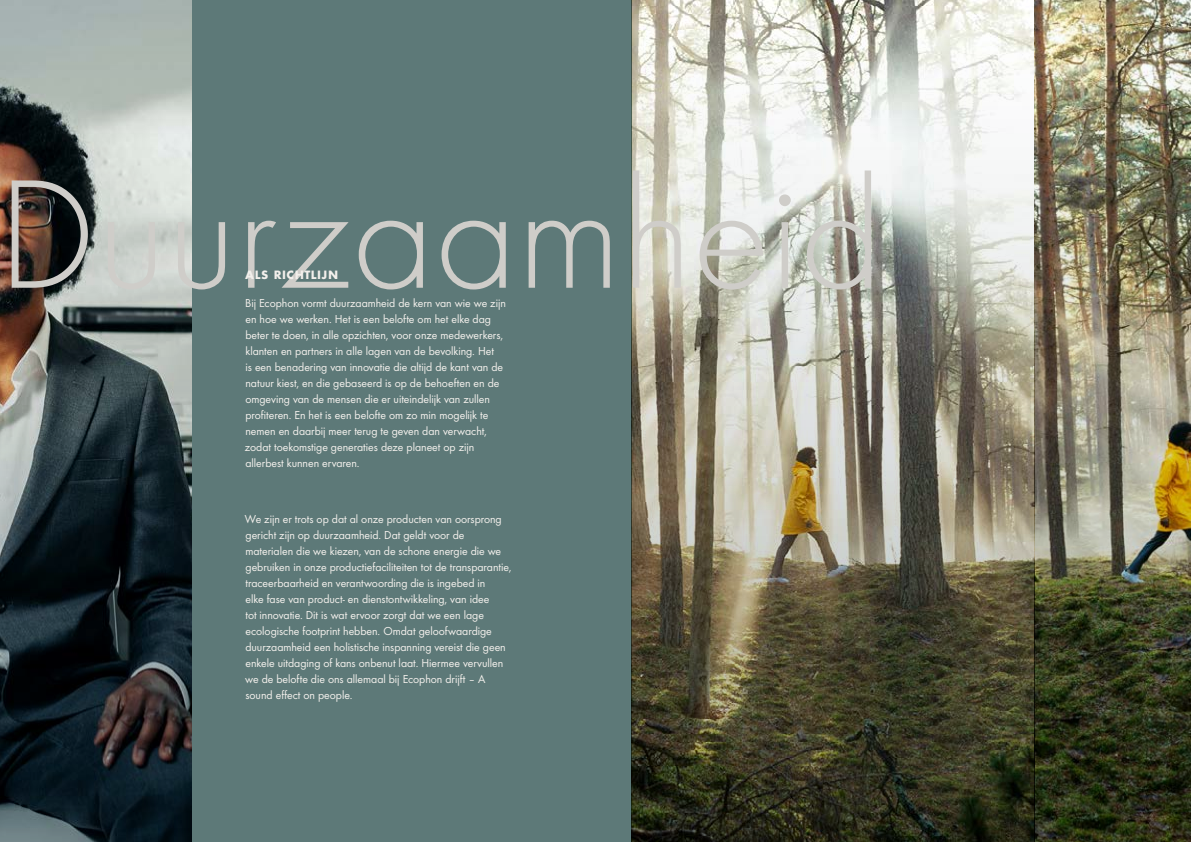
<style>
.page{position:relative;width:1191px;height:842px;background:#fff}
.page>*{position:absolute;margin:0;border:0;box-sizing:border-box;transform-origin:0 0}
.t1{font:300 160.8px "Futura";color:#cfcdc9}
.t2{font:700 12.6px "Futura";letter-spacing:.04em;color:#f3f0ec}
.t3{font:12px/16px "Futura Boo";letter-spacing:-.005em;color:#f3f0ec}
</style>
<div class="page">
<div style="left:192px;top:0;width:439px;height:842px;background:#5d7978"></div>
<img style="left:0;top:0;width:192px;height:842px">
<img style="left:631px;top:0;width:560px;height:842px">
<h1 class="t1" style="left:-3px;top:143px;width:886px">Duurzaamheid</h1>
<p class="t2" style="left:245px;top:267px;width:94px">ALS RICHTLIJN</p>
<p class="t3" style="left:245px;top:295px;width:262px">Bij Ecophon vormt duurzaamheid de kern van wie we zijn en hoe we werken. Het is een belofte om het elke dag beter te doen, in alle opzichten, voor onze medewerkers, klanten en partners in alle lagen van de bevolking. Het<br>is een benadering van innovatie die altijd de kant van de natuur kiest, en die gebaseerd is op de behoeften en de omgeving van de mensen die er uiteindelijk van zullen profiteren. En het is een belofte om zo min mogelijk te nemen en daarbij meer terug te geven dan verwacht, zodat toekomstige generaties deze planeet op zijn allerbest kunnen ervaren.</p>
<p class="t3" style="left:245px;top:511px;width:268px">We zijn er trots op dat al onze producten van oorsprong gericht zijn op duurzaamheid. Dat geldt voor de materialen die we kiezen, van de schone energie die we gebruiken in onze productiefaciliteiten tot de transparantie, traceerbaarheid en verantwoording die is ingebed in<br>elke fase van product- en dienstontwikkeling, van idee<br>tot innovatie. Dit is wat ervoor zorgt dat we een lage ecologische footprint hebben. Omdat geloofwaardige duurzaamheid een holistische inspanning vereist die geen enkele uitdaging of kans onbenut laat. Hiermee vervullen we de belofte die ons allemaal bij Ecophon drijft – A sound effect on people.</p>
</div>
